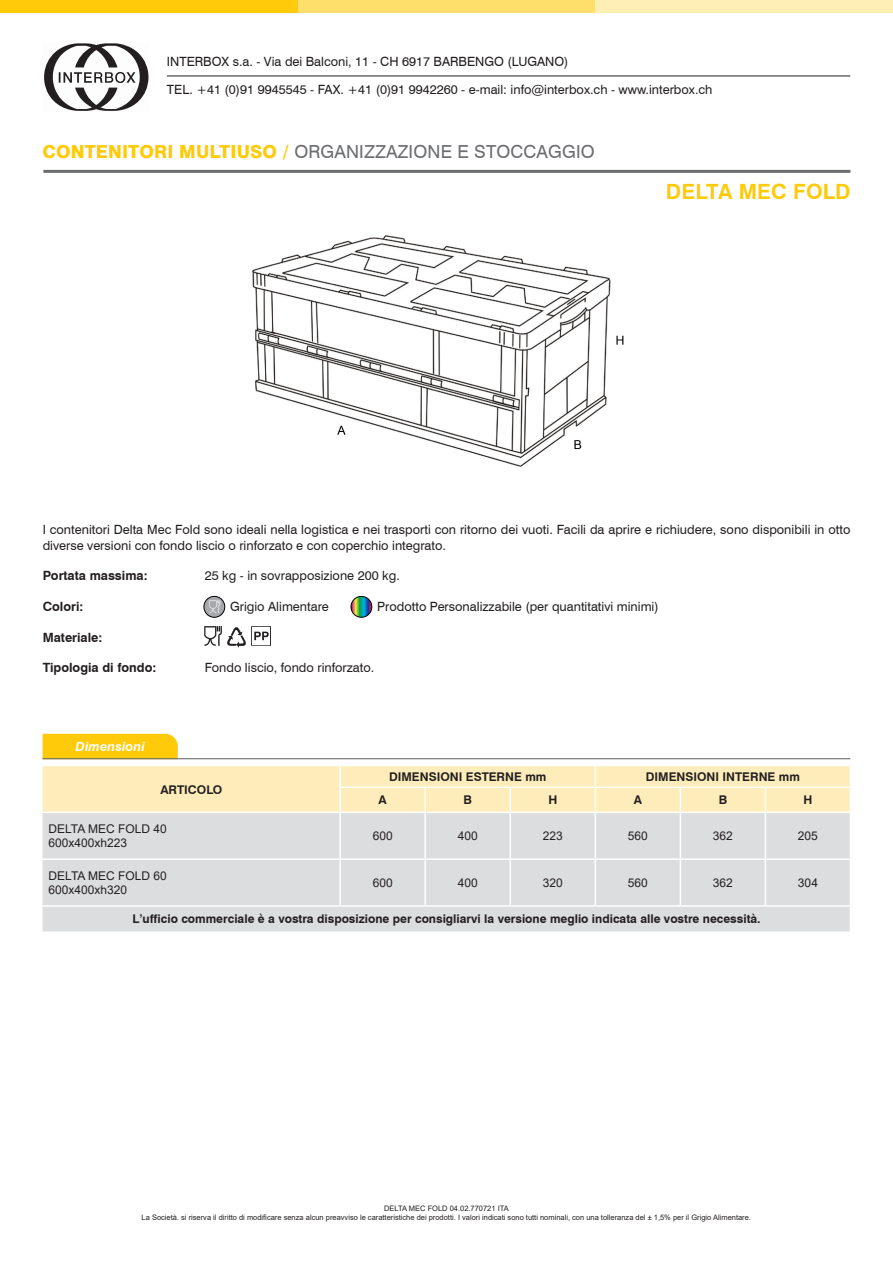
<style>
.page{position:relative;width:893px;height:1263px;background:#fff}
.page>*{position:absolute;margin:0;border:0;box-sizing:border-box;transform-origin:0 0}
.t1{font:700 21px "Swiss 721 BT";letter-spacing:.01em;color:#feca0a}
.t2{font:18px "Swiss 721 BT";letter-spacing:.01em;color:#6c6d70}
.t3{font:12.75px/15.3px "Swiss 721 BT";color:#231f20}
.t4{font:700 12.75px "Swiss 721 BT";color:#231f20}
.t5{font:italic 700 12.75px "Swiss 721 BT";letter-spacing:.01em;color:#fff}
.t6{font:700 12px "Swiss 721 BT";color:#231f20}
.t7{font:12px/14.4px "Arial";color:#231f20}
.t8{font:7.5px/9px "Arial";color:#231f20;text-align:center}
.s1{font-weight:800;color:#feca0a}
</style>
<div class="page">
<div style="left:0;top:0;width:298px;height:13px;background:#feca0a"></div>
<div style="left:298px;top:0;width:297px;height:13px;background:#fedf6c"></div>
<div style="left:595px;top:0;width:298px;height:13px;background:#feefb5"></div>
<hr style="left:43px;top:170px;width:807px;height:3px;background:#6c6d70">
<div style="left:43px;top:813px;width:807px;height:118px;background:#dcdddf"></div>
<hr style="left:43px;top:858px;width:297px;height:2px;background:#fff">
<hr style="left:43px;top:905px;width:297px;height:2px;background:#fff">
<hr style="left:339px;top:813px;width:2px;height:45px;background:#fff">
<hr style="left:340px;top:858px;width:85px;height:2px;background:#fff">
<hr style="left:339px;top:860px;width:2px;height:45px;background:#fff">
<hr style="left:340px;top:905px;width:85px;height:2px;background:#fff">
<hr style="left:424px;top:813px;width:2px;height:45px;background:#fff">
<hr style="left:425px;top:858px;width:85px;height:2px;background:#fff">
<hr style="left:424px;top:860px;width:2px;height:45px;background:#fff">
<hr style="left:425px;top:905px;width:85px;height:2px;background:#fff">
<hr style="left:509px;top:813px;width:2px;height:45px;background:#fff">
<hr style="left:510px;top:858px;width:85px;height:2px;background:#fff">
<hr style="left:509px;top:860px;width:2px;height:45px;background:#fff">
<hr style="left:510px;top:905px;width:85px;height:2px;background:#fff">
<hr style="left:595px;top:813px;width:1px;height:45px;background:#fff">
<hr style="left:595px;top:858px;width:85px;height:2px;background:#fff">
<hr style="left:595px;top:860px;width:1px;height:45px;background:#fff">
<hr style="left:595px;top:905px;width:85px;height:2px;background:#fff">
<hr style="left:680px;top:813px;width:1px;height:45px;background:#fff">
<hr style="left:680px;top:858px;width:85px;height:2px;background:#fff">
<hr style="left:680px;top:860px;width:1px;height:45px;background:#fff">
<hr style="left:680px;top:905px;width:85px;height:2px;background:#fff">
<hr style="left:765px;top:813px;width:1px;height:45px;background:#fff">
<hr style="left:765px;top:858px;width:86px;height:2px;background:#fff">
<hr style="left:765px;top:860px;width:1px;height:45px;background:#fff">
<hr style="left:765px;top:905px;width:86px;height:2px;background:#fff">
<svg style="left:43px;top:766px;width:807px;height:46px"></svg>
<div style="left:43px;top:734px;width:135px;height:24px;background:#feca0a"></div>
<hr style="left:43px;top:758px;width:807px;height:1px;background:#6c6d70">
<img style="left:252px;top:627px;width:19px;height:19px">
<img style="left:204px;top:627px;width:18px;height:19px">
<img style="left:227px;top:628px;width:19px;height:19px">
<svg style="left:204px;top:596px;width:21px;height:21px"></svg>
<div style="left:204px;top:596px;width:21px;height:21px;border:1px solid #000;border-radius:50%"></div>
<svg style="left:208px;top:601px;width:12px;height:12px"></svg>
<img style="left:251px;top:235px;width:373px;height:232px">
<svg style="left:351px;top:596px;width:21px;height:21px"></svg>
<div style="left:351px;top:596px;width:21px;height:21px;border:1px solid #000;border-radius:50%"></div>
<svg style="left:44px;top:43px;width:105px;height:68px"></svg>
<hr style="left:167px;top:76px;width:683px;height:1px;background:#231f20">
<p class="t3" style="left:167px;top:54px;width:403px">INTERBOX s.a. - Via dei Balconi, 11 - CH 6917 BARBENGO (LUGANO)</p>
<p class="t3" style="left:167px;top:82px;width:547px">TEL. +41 (0)91 9945545 - FAX. +41 (0)91 9942260 - e-mail: info@interbox.ch - www.interbox.ch</p>
<h2 class="t2" style="left:43px;top:141px;width:554px"><span class="s1">CONTENITORI MULTIUSO /</span> ORGANIZZAZIONE E STOCCAGGIO</h2>
<h1 class="t1" style="left:666px;top:179px;width:186px">DELTA MEC FOLD</h1>
<p class="t3" style="left:43px;top:522px;width:809px">I contenitori Delta Mec Fold sono ideali nella logistica e nei trasporti con ritorno dei vuoti. Facili da aprire e richiudere, sono disponibili in otto diverse versioni con fondo liscio o rinforzato e con coperchio integrato.</p>
<p class="t4" style="left:43px;top:568px;width:106px">Portata massima:</p>
<p class="t3" style="left:205px;top:568px;width:197px">25 kg - in sovrapposizione 200 kg.</p>
<p class="t4" style="left:43px;top:599px;width:42px">Colori:</p>
<p class="t3" style="left:230px;top:599px;width:100px">Grigio Alimentare</p>
<p class="t3" style="left:377px;top:599px;width:283px">Prodotto Personalizzabile (per quantitativi minimi)</p>
<p class="t4" style="left:43px;top:629px;width:61px">Materiale:</p>
<p class="t4" style="left:43px;top:660px;width:115px">Tipologia di fondo:</p>
<p class="t3" style="left:205px;top:660px;width:171px">Fondo liscio, fondo rinforzato.</p>
<p class="t5" style="left:76px;top:739px;width:71px">Dimensioni</p>
<p class="t6" style="left:160px;top:782px;width:64px">ARTICOLO</p>
<p class="t6" style="left:389px;top:770px;width:159px">DIMENSIONI ESTERNE mm</p>
<p class="t6" style="left:646px;top:770px;width:156px">DIMENSIONI INTERNE mm</p>
<p class="t6" style="left:379px;top:793px;width:10px">A</p>
<p class="t6" style="left:463px;top:793px;width:10px">B</p>
<p class="t6" style="left:548px;top:793px;width:10px">H</p>
<p class="t6" style="left:634px;top:793px;width:10px">A</p>
<p class="t6" style="left:719px;top:793px;width:10px">B</p>
<p class="t6" style="left:803px;top:793px;width:10px">H</p>
<p class="t7" style="left:49px;top:821px;width:120px">DELTA MEC FOLD 40<br>600x400xh223</p>
<p class="t7" style="left:373px;top:829px;width:22px">600</p>
<p class="t7" style="left:458px;top:829px;width:22px">400</p>
<p class="t7" style="left:543px;top:829px;width:22px">223</p>
<p class="t7" style="left:628px;top:829px;width:22px">560</p>
<p class="t7" style="left:713px;top:829px;width:22px">362</p>
<p class="t7" style="left:798px;top:829px;width:22px">205</p>
<p class="t7" style="left:49px;top:868px;width:120px">DELTA MEC FOLD 60<br>600x400xh320</p>
<p class="t7" style="left:373px;top:875px;width:22px">600</p>
<p class="t7" style="left:458px;top:875px;width:22px">400</p>
<p class="t7" style="left:543px;top:875px;width:22px">320</p>
<p class="t7" style="left:628px;top:875px;width:22px">560</p>
<p class="t7" style="left:713px;top:875px;width:22px">362</p>
<p class="t7" style="left:798px;top:875px;width:22px">304</p>
<p class="t6" style="left:132px;top:912px;width:630px">L’ufficio commerciale è a vostra disposizione per consigliarvi la versione meglio indicata alle vostre necessità.</p>
<p class="t8" style="left:142px;top:1204px;width:611px">DELTA MEC FOLD 04.02.770721 ITA<br>La Società. si riserva il diritto di modificare senza alcun preavviso le caratteristiche dei prodotti. I valori indicati sono tutti nominali, con una tolleranza del ± 1,5% per il Grigio Alimentare.</p>
</div>
